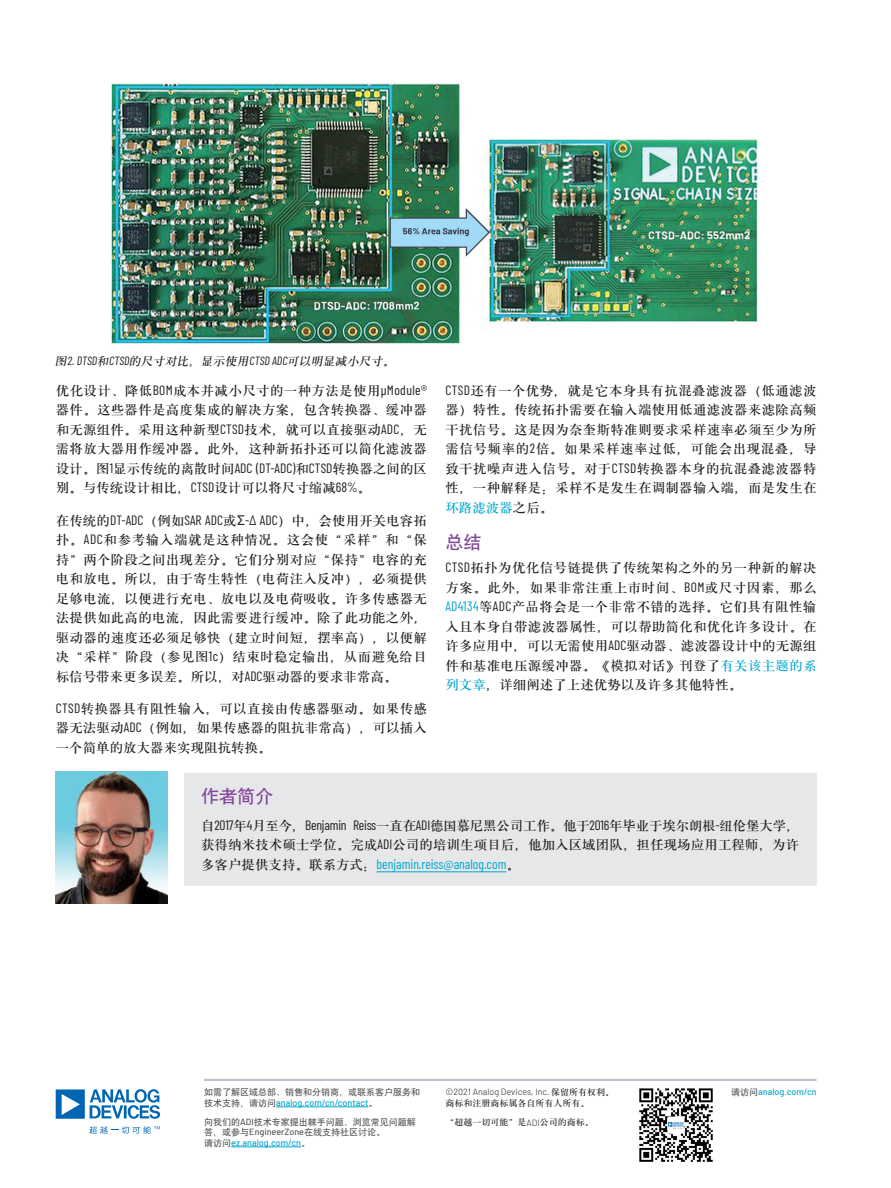
<style>
.page{position:relative;width:891px;height:1188px;background:#fff}
.page>*{position:absolute;margin:0;border:0;box-sizing:border-box;transform-origin:0 0}
.Callout_Header{font:18px "HY Zhong Hei S";color:#81449a}
.Heading_One{font:18px "HY Zhong Hei S";color:#81449a}
.Captions{font:13.5px/19.5px "HY Zhong Song S";letter-spacing:.005em;color:#231f20;text-align:justify}
.Heading_One-2{font:italic 12px "HY Zhong Song S";color:#231f20}
.t1{font:9px/10.5px "HY Zhong Hei S";color:#57585a}
.t2{font:500 9px "Barlow";color:#00a6cf}
.t3{font:300 9px/10.4px "Barlow";color:#231f20}
.t4{font:9px "HY Zhong Song S";color:#231f20}
.s1{font-family:"Barlow Condensed"}
.s2{font-family:"Arial"}
.s3{color:#00a6cf}
.s4{font-family:"Barlow Condensed";color:#00a6cf}
.s5{font-family:"HY Zhong Song S";font-weight:400}
.s6{font-family:"Barlow";font-weight:300}
.s7{font-family:"HY Zhong Hei S";font-weight:400;color:#57585a}
.s8{font-family:"Barlow";font-weight:500}
.s9{font-family:"Barlow";font-weight:500;color:#00a6cf}
</style>
<div class="page">
<div style="left:184px;top:773px;width:633px;height:113px;background:#e6e7e9"></div>
<hr style="left:377px;top:871px;width:129px;height:1px;background:#00a6cf">
<hr style="left:276px;top:1107px;width:92px;height:1px;background:#00a6cf">
<hr style="left:231px;top:1147px;width:70px;height:1px;background:#00a6cf">
<img style="left:639px;top:1088px;width:74px;height:74px">
<svg style="left:56px;top:1089px;width:104px;height:30px"></svg>
<svg style="left:89px;top:1126px;width:71px;height:8px"></svg>
<hr style="left:204px;top:1079px;width:613px;height:2px;background:#bfc2cc">
<img style="left:111px;top:83px;width:647px;height:261px">
<img style="left:56px;top:772px;width:111px;height:132px">
<p class="Heading_One-2" style="left:55px;top:355px;width:344px">图<span class="s1">2. DTSD</span>和<span class="s1">CTSD</span>的尺寸对比，显示使用<span class="s1">CTSD ADC</span>可以明显减小尺寸。</p>
<p class="Captions" style="left:56px;top:382px;width:373px">优化设计、降低<span class="s1">BOM</span>成本并减小尺寸的一种方法是使用<span class="s1">μModule®</span>器件。这些器件是高度集成的解决方案，包含转换器、缓冲器和无源组件。采用这种新型<span class="s1">CTSD</span>技术，就可以直接驱动<span class="s1">ADC</span>，无需将放大器用作缓冲器。此外，这种新拓扑还可以简化滤波器设计。图<span class="s1">1</span>显示传统的离散时间<span class="s1">ADC (DT-ADC)</span>和<span class="s1">CTSD</span>转换器之间的区别。与传统设计相比，<span class="s1">CTSD</span>设计可以将尺寸缩减<span class="s1">68%</span>。</p>
<p class="Captions" style="left:56px;top:512px;width:373px">在传统的<span class="s1">DT-ADC</span>（例如<span class="s1">SAR ADC</span>或<span class="s2">Σ</span><span class="s1">-Δ ADC</span>）中，会使用开关电容拓扑。<span class="s1">ADC</span>和参考输入端就是这种情况。这会使“采样”和“保持”两个阶段之间出现差分。它们分别对应“保持”电容的充电和放电。所以，由于寄生特性（电荷注入反冲），必须提供足够电流，以便进行充电、放电以及电荷吸收。许多传感器无法提供如此高的电流，因此需要进行缓冲。除了此功能之外，驱动器的速度还必须足够快（建立时间短，摆率高），以便解决“采样”阶段（参见图<span class="s1">1c</span>）结束时稳定输出，从而避免给目标信号带来更多误差。所以，对<span class="s1">ADC</span>驱动器的要求非常高。</p>
<p class="Captions" style="left:56px;top:700px;width:373px"><span class="s1">CTSD</span>转换器具有阻性输入，可以直接由传感器驱动。如果传感器无法驱动<span class="s1">ADC</span>（例如，如果传感器的阻抗非常高），可以插入一个简单的放大器来实现阻抗转换。</p>
<p class="Captions" style="left:445px;top:382px;width:373px"><span class="s1">CTSD</span>还有一个优势，就是它本身具有抗混叠滤波器（低通滤波器）特性。传统拓扑需要在输入端使用低通滤波器来滤除高频干扰信号。这是因为奈奎斯特准则要求采样速率必须至少为所需信号频率的<span class="s1">2</span>倍。如果采样速率过低，可能会出现混叠，导致干扰噪声进入信号。对于<span class="s1">CTSD</span>转换器本身的抗混叠滤波器特性，一种解释是：采样不是发生在调制器输入端，而是发生在<span class="s3">环路滤波器</span>之后。</p>
<p class="Heading_One" style="left:445px;top:532px;width:37px">总结</p>
<p class="Captions" style="left:445px;top:559px;width:373px"><span class="s1">CTSD</span>拓扑为优化信号链提供了传统架构之外的另一种新的解决方案。此外，如果非常注重上市时间、<span class="s1">BOM</span>或尺寸因素，那么<span class="s4">AD4134</span>等<span class="s1">ADC</span>产品将会是一个非常不错的选择。它们具有阻性输入且本身自带滤波器属性，可以帮助简化和优化许多设计。在许多应用中，可以无需使用<span class="s1">ADC</span>驱动器、滤波器设计中的无源组件和基准电压源缓冲器。《模拟对话》刊登了<span class="s3">有关该主题的系列文章</span>，详细阐述了上述优势以及许多其他特性。</p>
<p class="Callout_Header" style="left:201px;top:786px;width:73px">作者简介</p>
<p class="Captions" style="left:201px;top:817px;width:600px">自<span class="s1">2017</span>年<span class="s1">4</span>月至今，<span class="s1">Benjamin Reiss</span>一直在<span class="s1">ADI</span>德国慕尼黑公司工作。他于<span class="s1">2016</span>年毕业于埃尔朗根<span class="s1">-</span>纽伦堡大学，获得纳米技术硕士学位。完成<span class="s1">ADI</span>公司的培训生项目后，他加入区域团队，担任现场应用工程师，为许多客户提供支持。联系方式：<span class="s4">benjamin.reiss@analog.com</span>。</p>
<p class="t3" style="left:445px;top:1086px;width:170px">©2021 Analog Devices, Inc. <span class="s5">保留所有权利。商标和注册商标属各自所有人所有。</span></p>
<p class="t4" style="left:445px;top:1118px;width:150px">“超越一切可能”是<span class="s6">ADI</span>公司的商标。</p>
<p class="t1" style="left:204px;top:1088px;width:217px">如需了解区域总部、销售和分销商，或联系客户服务和</p>
<p class="t2" style="left:731px;top:1086px;width:87px"><span class="s7">请访问</span>analog.com/cn</p>
<p class="t2" style="left:204px;top:1096px;width:175px"><span class="s7">技术支持，请访问</span>analog.com/cn/contact<span class="s7">。</span></p>
<p class="t1" style="left:204px;top:1117px;width:213px">向我们的<span class="s8">ADI</span>技术专家提出棘手问题、浏览常见问题解答，或参与<span class="s8">EngineerZone</span>在线支持社区讨论。<br>请访问<span class="s9">ez.analog.com/cn</span>。</p>
</div>
